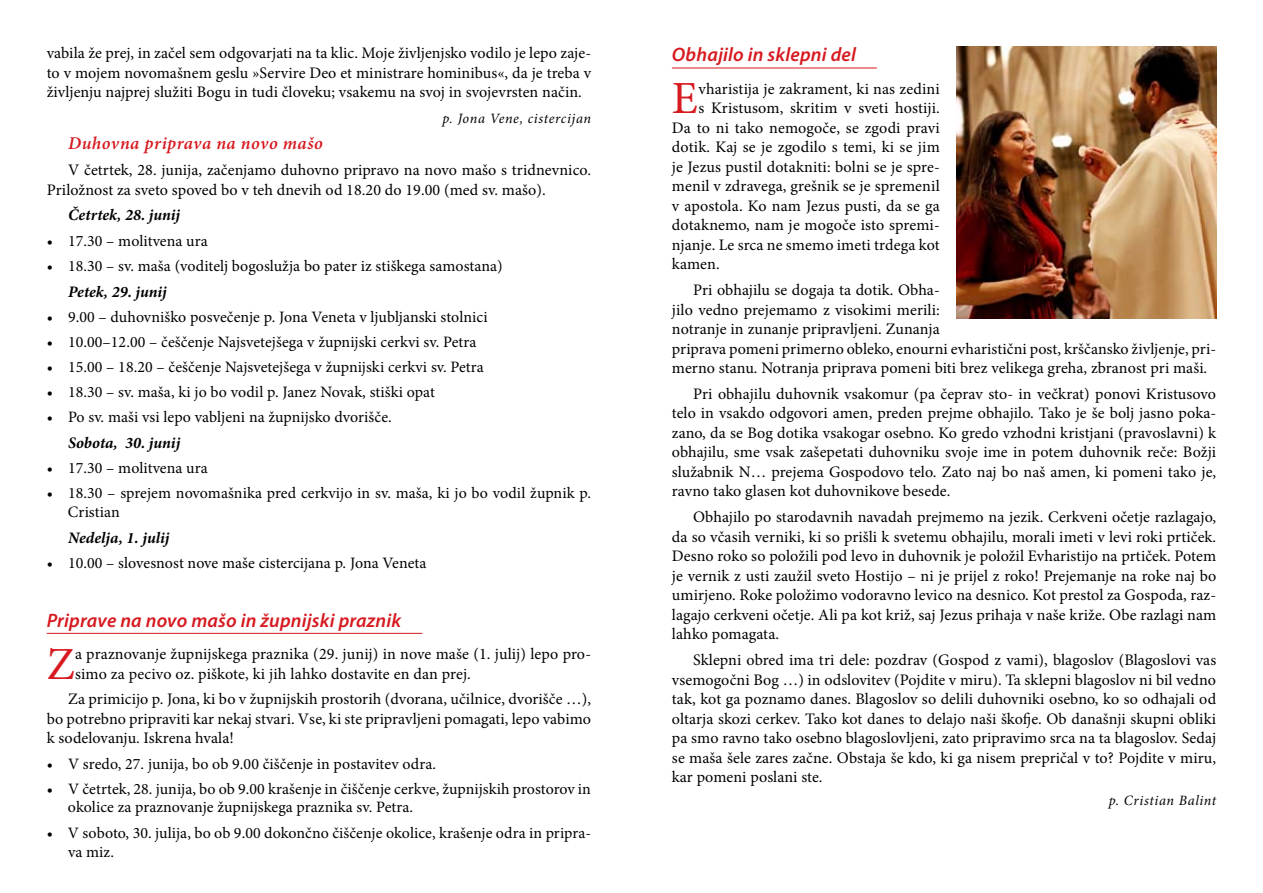
<style>
.page{position:relative;width:1263px;height:893px;background:#fff}
.page>*{position:absolute;margin:0;border:0;box-sizing:border-box;transform-origin:0 0}
.t1{font:46.05px "Minion Pro";color:#d71920}
.t2{font:italic 600 19.5px "Myriad Pro";letter-spacing:.01em;color:#d71920}
.t3{font:italic 600 18px "Minion Pro";letter-spacing:.025em;color:#d71920}
.t4{font:16.05px/19.5px "Minion Pro";letter-spacing:.005em;color:#000;text-align:justify}
.t5{font:italic 700 16.05px "Minion Pro";color:#000}
.t6{font:15.9px/18.8px "Minion Pro";letter-spacing:.005em;color:#000}
.t7{font:italic 14.25px "Minion Pro";letter-spacing:.04em;color:#000}
</style>
<div class="page">
<hr style="left:47px;top:633px;width:375px;height:1px;background:#d71920">
<hr style="left:672px;top:68px;width:205px;height:1px;background:#d71920">
<img style="left:957px;top:47px;width:259px;height:272px">
<p class="t4" style="left:47px;top:44px;width:546px">vabila že prej, in začel sem odgovarjati na ta klic. Moje življenjsko vodilo je lepo zaje&shy;to v mojem novomašnem geslu »Servire Deo et ministrare hominibus«, da je treba v življenju najprej služiti Bogu in tudi človeku; vsakemu na svoj in svojevrsten način.</p>
<p class="t7" style="left:443px;top:109px;width:150px">p. Jona Vene, cistercijan</p>
<p class="t3" style="left:68px;top:131px;width:256px">Duhovna priprava na novo mašo</p>
<p class="t4" style="left:47px;top:160px;width:546px;text-indent:21px">V četrtek, 28. junija, začenjamo duhovno pripravo na novo mašo s tridnevnico.<br>Priložnost za sveto spoved bo v teh dnevih od 18.20 do 19.00 (med sv. mašo).</p>
<p class="t5" style="left:68px;top:204px;width:114px">Četrtek, 28. junij</p>
<p class="t6" style="left:47px;top:231px;width:162px">• 17.30 – molitvena ura</p>
<p class="t6" style="left:47px;top:256px;width:457px">• 18.30 – sv. maša (voditelj bogoslužja bo pater iz stiškega samostana)</p>
<p class="t5" style="left:68px;top:280px;width:100px">Petek, 29. junij</p>
<p class="t6" style="left:47px;top:307px;width:442px">• 9.00 – duhovniško posvečenje p. Jona Veneta v ljubljanski stolnici</p>
<p class="t6" style="left:47px;top:332px;width:431px">• 10.00–12.00 – češčenje Najsvetejšega v župnijski cerkvi sv. Petra</p>
<p class="t6" style="left:47px;top:358px;width:439px">• 15.00 – 18.20 – češčenje Najsvetejšega v župnijski cerkvi sv. Petra</p>
<p class="t6" style="left:47px;top:383px;width:390px">• 18.30 – sv. maša, ki jo bo vodil p. Janez Novak, stiški opat</p>
<p class="t6" style="left:47px;top:408px;width:346px">• Po sv. maši vsi lepo vabljeni na župnijsko dvorišče.</p>
<p class="t5" style="left:68px;top:432px;width:114px">Sobota, 30. junij</p>
<p class="t6" style="left:47px;top:459px;width:162px">• 17.30 – molitvena ura</p>
<p class="t6" style="left:68px;top:484px;width:524px;text-indent:-21px">• 18.30 – sprejem novomašnika pred cerkvijo in sv. maša, ki jo bo vodil župnik p.<br>Cristian</p>
<p class="t5" style="left:68px;top:526px;width:103px">Nedelja, 1. julij</p>
<p class="t6" style="left:47px;top:554px;width:381px">• 10.00 – slovesnost nove maše cistercijana p. Jona Veneta</p>
<p class="t2" style="left:47px;top:610px;width:356px">Priprave na novo mašo in župnijski praznik</p>
<h1 class="t1" style="left:47px;top:633px;width:29px">Z</h1>
<p class="t4" style="left:75px;top:644px;width:517px">a praznovanje župnijskega praznika (29. junij) in nove maše (1. julij) lepo pro&shy;simo za pecivo oz. piškote, ki jih lahko dostavite en dan prej.</p>
<p class="t4" style="left:47px;top:690px;width:546px;text-indent:21px">Za primicijo p. Jona, ki bo v župnijskih prostorih (dvorana, učilnice, dvorišče …), bo potrebno pripraviti kar nekaj stvari. Vse, ki ste pripravljeni pomagati, lepo vabimo k sodelovanju. Iskrena hvala!</p>
<p class="t6" style="left:47px;top:754px;width:391px">• V sredo, 27. junija, bo ob 9.00 čiščenje in postavitev odra.</p>
<p class="t6" style="left:68px;top:779px;width:524px;text-indent:-21px">• V četrtek, 28. junija, bo ob 9.00 krašenje in čiščenje cerkve, župnijskih prostorov in okolice za praznovanje župnijskega praznika sv. Petra.</p>
<p class="t6" style="left:68px;top:823px;width:524px;line-height:19.5px;text-indent:-21px">• V soboto, 30. julija, bo ob 9.00 dokončno čiščenje okolice, krašenje odra in pripra&shy;va miz.</p>
<p class="t2" style="left:672px;top:44px;width:185px">Obhajilo in sklepni del</p>
<h1 class="t1" style="left:672px;top:68px;width:28px">E</h1>
<p class="t4" style="left:698px;top:79px;width:243px">vharistija je zakrament, ki nas zedini</p>
<p class="t4" style="left:698px;top:98px;width:243px">s Kristusom, skritim v sveti hostiji.</p>
<p class="t4" style="left:672px;top:118px;width:269px">Da to ni tako nemogoče, se zgodi pravi</p>
<p class="t4" style="left:672px;top:137px;width:269px">dotik. Kaj se je zgodilo s temi, ki se jim</p>
<p class="t4" style="left:672px;top:157px;width:269px">je Jezus pustil dotakniti: bolni se je spre-</p>
<p class="t4" style="left:672px;top:176px;width:269px">menil v zdravega, grešnik se je spremenil</p>
<p class="t4" style="left:672px;top:196px;width:269px">v apostola. Ko nam Jezus pusti, da se ga</p>
<p class="t4" style="left:672px;top:215px;width:269px">dotaknemo, nam je mogoče isto spremi-</p>
<p class="t4" style="left:672px;top:235px;width:269px">njanje. Le srca ne smemo imeti trdega kot</p>
<p class="t4" style="left:672px;top:254px;width:50px">kamen.</p>
<p class="t4" style="left:672px;top:280px;width:546px;text-align:left;text-indent:21px">Pri obhajilu se dogaja ta dotik. Obha-<br>jilo vedno prejemamo z visokimi merili:<br>notranje in zunanje pripravljeni. Zunanja<br>priprava pomeni primerno obleko, enourni evharistični post, krščansko življenje, pri&shy;merno stanu. Notranja priprava pomeni biti brez velikega greha, zbranost pri maši.</p>
<p class="t4" style="left:672px;top:384px;width:546px;text-indent:21px">Pri obhajilu duhovnik vsakomur (pa čeprav sto- in večkrat) ponovi Kristusovo telo in vsakdo odgovori amen, preden prejme obhajilo. Tako je še bolj jasno poka&shy;zano, da se Bog dotika vsakogar osebno. Ko gredo vzhodni kristjani (pravoslavni) k obhajilu, sme vsak zašepetati duhovniku svoje ime in potem duhovnik reče: Božji služabnik N… prejema Gospodovo telo. Zato naj bo naš amen, ki pomeni tako je, ravno tako glasen kot duhovnikove besede.</p>
<p class="t4" style="left:672px;top:507px;width:546px;text-indent:21px">Obhajilo po starodavnih navadah prejmemo na jezik. Cerkveni očetje razlagajo, da so včasih verniki, ki so prišli k svetemu obhajilu, morali imeti v levi roki prtiček.<br>Desno roko so položili pod levo in duhovnik je položil Evharistijo na prtiček. Potem je vernik z usti zaužil sveto Hostijo – ni je prijel z roko! Prejemanje na roke naj bo umirjeno. Roke položimo vodoravno levico na desnico. Kot prestol za Gospoda, raz&shy;lagajo cerkveni očetje. Ali pa kot križ, saj Jezus prihaja v naše križe. Obe razlagi nam lahko pomagata.</p>
<p class="t4" style="left:672px;top:650px;width:546px;text-indent:21px">Sklepni obred ima tri dele: pozdrav (Gospod z vami), blagoslov (Blagoslovi vas vsemogočni Bog …) in odslovitev (Pojdite v miru). Ta sklepni blagoslov ni bil vedno tak, kot ga poznamo danes. Blagoslov so delili duhovniki osebno, ko so odhajali od oltarja skozi cerkev. Tako kot danes to delajo naši škofje. Ob današnji skupni obliki pa smo ravno tako osebno blagoslovljeni, zato pripravimo srca na ta blagoslov. Sedaj se maša šele zares začne. Obstaja še kdo, ki ga nisem prepričal v to? Pojdite v miru, kar pomeni poslani ste.</p>
<p class="t7" style="left:1109px;top:791px;width:109px">p. Cristian Balint</p>
</div>
